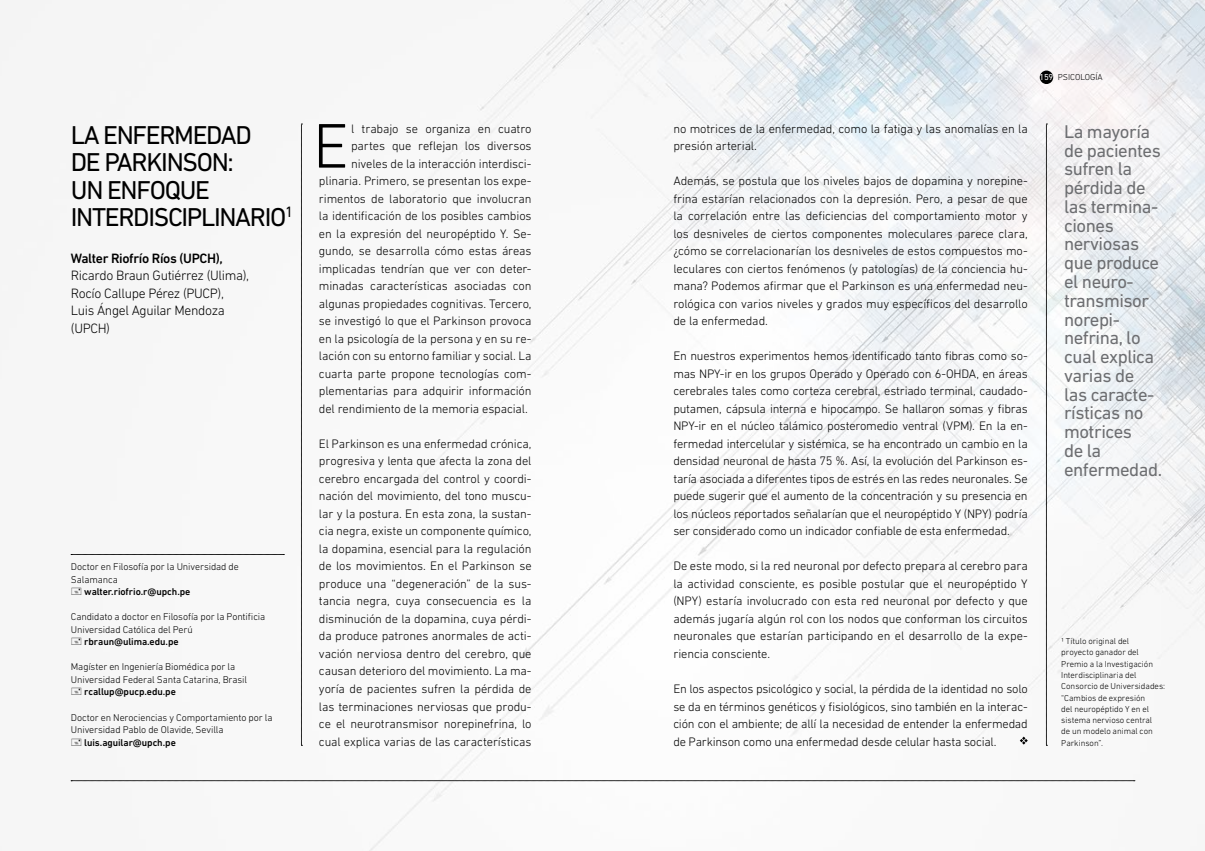
<style>
.page{position:relative;width:1205px;height:851px;background:#fff}
.page>*{position:absolute;margin:0;border:0;box-sizing:border-box;transform-origin:0 0}
.t1{font:300 64px "DIN Next LT Pro";color:#000}
.t2{font:26.25px/27.5px "DIN Next LT Pro";letter-spacing:-.05em;color:#000}
.t3{font:18.75px/18.8px "DIN Next LT Pro";letter-spacing:-.025em;color:#6d6e71}
.t4{font:300 13.75px/17.5px "DIN Next LT Pro";letter-spacing:-.025em;color:#000}
.t5{font:500 13.75px "DIN Next LT Pro";letter-spacing:-.025em;color:#000}
.t6{font:300 12.5px/17.5px "DIN Next LT Pro";letter-spacing:-.01em;color:#000;text-align:justify}
.t7{font:300 10px/12.5px "DIN Next LT Pro";letter-spacing:-.01em;color:#000}
.t8{font:500 10px "DIN Next LT Pro";letter-spacing:-.01em;color:#000}
.t9{font:300 8.75px/11.2px "DIN Next LT Pro";letter-spacing:-.005em;color:#000}
.s1{font-weight:400;color:#fff}
</style>
<div class="page">
<img style="left:0;top:0;width:1205px;height:850px">
<div style="left:1040px;top:71px;width:13px;height:13px;background:#000;border-radius:50%"></div>
<svg style="left:71px;top:780px;width:1064px;height:1px"></svg>
<svg style="left:1020px;top:736px;width:8px;height:8px"></svg>
<svg style="left:301px;top:124px;width:1px;height:622px"></svg>
<svg style="left:1046px;top:124px;width:1px;height:622px"></svg>
<svg style="left:71px;top:554px;width:213px;height:1px"></svg>
<svg style="left:72px;top:588px;width:9px;height:7px"></svg>
<svg style="left:72px;top:638px;width:9px;height:7px"></svg>
<svg style="left:72px;top:688px;width:9px;height:7px"></svg>
<svg style="left:72px;top:738px;width:9px;height:7px"></svg>
<h2 class="t2" style="left:71px;top:120px;width:224px">LA ENFERMEDAD<br>DE PARKINSON:<br>UN ENFOQUE<br>INTERDISCIPLINARIO<sup>1</sup></h2>
<p class="t5" style="left:71px;top:250px;width:153px">Walter Riofrío Ríos (UPCH),</p>
<p class="t4" style="left:71px;top:266px;width:180px">Ricardo Braun Gutiérrez (Ulima),<br>Rocío Callupe Pérez (PUCP),<br>Luis Ángel Aguilar Mendoza (UPCH)</p>
<p class="t7" style="left:71px;top:560px;width:169px">Doctor en Filosofía por la Universidad de<br>Salamanca</p>
<p class="t8" style="left:84px;top:586px;width:108px">walter.riofrio.r@upch.pe</p>
<p class="t7" style="left:71px;top:610px;width:196px">Candidato a doctor en Filosofía por la Pontificia<br>Universidad Católica del Perú</p>
<p class="t8" style="left:84px;top:636px;width:96px">rbraun@ulima.edu.pe</p>
<p class="t7" style="left:71px;top:660px;width:178px">Magíster en Ingeniería Biomédica por la<br>Universidad Federal Santa Catarina, Brasil</p>
<p class="t8" style="left:84px;top:686px;width:93px">rcallup@pucp.edu.pe</p>
<p class="t7" style="left:71px;top:710px;width:203px">Doctor en Nerociencias y Comportamiento por la<br>Universidad Pablo de Olavide, Sevilla</p>
<p class="t8" style="left:84px;top:736px;width:93px">luis.aguilar@upch.pe</p>
<h1 class="t1" style="left:313px;top:109px;width:37px">E</h1>
<p class="t6" style="left:319px;top:119px;width:214px;text-align:right">l trabajo se organiza en cuatro partes que reflejan los diversos niveles de la interacción interdisci&shy;plinaria. Primero, se presentan los expe&shy;rimentos de laboratorio que involucran la identificación de los posibles cambios en la expresión del neuropéptido Y. Se&shy;gundo, se desarrolla cómo estas áreas implicadas tendrían que ver con deter&shy;minadas características asociadas con algunas propiedades cognitivas. Tercero, se investigó lo que el Parkinson provoca en la psicología de la persona y en su re&shy;lación con su entorno familiar y social. La cuarta parte propone tecnologías com&shy;plementarias para adquirir información del rendimiento de la memoria espacial.</p>
<p class="t6" style="left:319px;top:434px;width:214px">El Parkinson es una enfermedad crónica, progresiva y lenta que afecta la zona del cerebro encargada del control y coordi&shy;nación del movimiento, del tono muscu&shy;lar y la postura. En esta zona, la sustan&shy;cia negra, existe un componente químico, la dopamina, esencial para la regulación de los movimientos. En el Parkinson se produce una “degeneración” de la sus&shy;tancia negra, cuya consecuencia es la disminución de la dopamina, cuya pérdi&shy;da produce patrones anormales de acti&shy;vación nerviosa dentro del cerebro, que causan deterioro del movimiento. La ma&shy;yoría de pacientes sufren la pérdida de las terminaciones nerviosas que produ&shy;ce el neurotransmisor norepinefrina, lo cual explica varias de las características</p>
<p class="t9" style="left:1039px;top:71px;width:65px"><span class="s1">159</span> PSICOLOGÍA</p>
<p class="t6" style="left:673px;top:119px;width:356px">no motrices de la enfermedad, como la fatiga y las anomalías en la presión arterial.</p>
<p class="t6" style="left:673px;top:172px;width:356px">Además, se postula que los niveles bajos de dopamina y norepine&shy;frina estarían relacionados con la depresión. Pero, a pesar de que la correlación entre las deficiencias del comportamiento motor y los desniveles de ciertos componentes moleculares parece clara, ¿cómo se correlacionarían los desniveles de estos compuestos mo&shy;leculares con ciertos fenómenos (y patologías) de la conciencia hu&shy;mana? Podemos afirmar que el Parkinson es una enfermedad neu&shy;rológica con varios niveles y grados muy específicos del desarrollo de la enfermedad.</p>
<p class="t6" style="left:673px;top:347px;width:356px">En nuestros experimentos hemos identificado tanto fibras como so&shy;mas NPY-ir en los grupos Operado y Operado con 6-OHDA, en áreas cerebrales tales como corteza cerebral, estriado terminal, caudado&shy;putamen, cápsula interna e hipocampo. Se hallaron somas y fibras NPY-ir en el núcleo talámico posteromedio ventral (VPM). En la en&shy;fermedad intercelular y sistémica, se ha encontrado un cambio en la densidad neuronal de hasta 75 %. Así, la evolución del Parkinson es&shy;taría asociada a diferentes tipos de estrés en las redes neuronales. Se puede sugerir que el aumento de la concentración y su presencia en los núcleos reportados señalarían que el neuropéptido Y (NPY) podría ser considerado como un indicador confiable de esta enfermedad.</p>
<p class="t6" style="left:673px;top:557px;width:356px">De este modo, si la red neuronal por defecto prepara al cerebro para la actividad consciente, es posible postular que el neuropéptido Y (NPY) estaría involucrado con esta red neuronal por defecto y que además jugaría algún rol con los nodos que conforman los circuitos neuronales que estarían participando en el desarrollo de la expe&shy;riencia consciente.</p>
<p class="t6" style="left:673px;top:679px;width:356px">En los aspectos psicológico y social, la pérdida de la identidad no solo se da en términos genéticos y fisiológicos, sino también en la interac&shy;ción con el ambiente; de allí la necesidad de entender la enfermedad de Parkinson como una enfermedad desde celular hasta social.</p>
<h3 class="t3" style="left:1064px;top:122px;width:100px">La mayoría de pacientes sufren la pérdida de las termina&shy;ciones nerviosas que produce el neuro&shy;transmisor norepi&shy;nefrina, lo cual explica varias de las caracte&shy;rísticas no motrices<br>de la enfermedad.</h3>
<p class="t9" style="left:1061px;top:635px;width:105px">1 Título original del<br>proyecto ganador del<br>Premio a la Investigación<br>Interdisciplinaria del<br>Consorcio de Universidades: “Cambios de expresión<br>del neuropéptido Y en el sistema nervioso central<br>de un modelo animal con<br>Parkinson”.</p>
</div>
